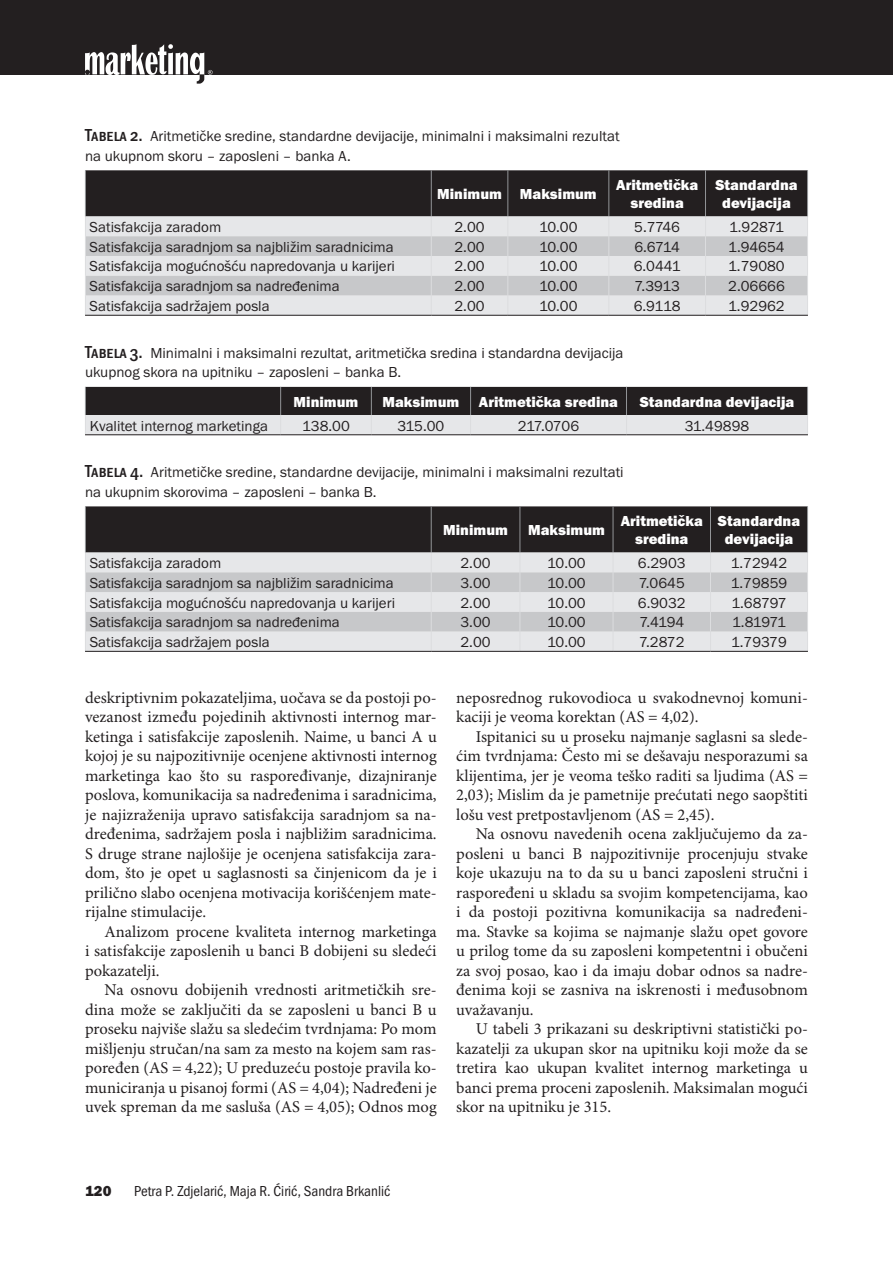
<style>
.page{position:relative;width:893px;height:1263px;background:#fff}
.page>*{position:absolute;margin:0;border:0;box-sizing:border-box;transform-origin:0 0}
.t1{font:16.5px/19.5px "Minion Pro";color:#231f20;text-align:justify}
.t2{font:15px/19.5px "Franklin Got Itc TEE";color:#231f20}
.t3{font:15px/18px "Franklin Got Itc TEE Heav";color:#fff;text-align:center}
.t4{font:condensed 15px "Franklin Got Itc TEE";color:#231f20}
.t5{font:15px "Franklin Got Itc TEE Heav";color:#231f20}
.s1{font-family:"Franklin Got SC Itc TEE";font-weight:500;font-stretch:condensed;font-size:18px}
</style>
<div class="page">
<div style="left:0;top:0;width:893px;height:74px;background:#231f20"></div>
<svg style="left:85px;top:44px;width:128px;height:40px"></svg>
<svg style="left:85px;top:170px;width:723px;height:145px;background:#9f9fa1"></svg>
<hr style="left:85px;top:315px;width:346px;height:1px;background:#231f20">
<hr style="left:431px;top:315px;width:77px;height:1px;background:#231f20">
<hr style="left:508px;top:315px;width:101px;height:1px;background:#231f20">
<hr style="left:609px;top:315px;width:96px;height:1px;background:#231f20">
<hr style="left:705px;top:315px;width:103px;height:1px;background:#231f20">
<svg style="left:85px;top:387px;width:723px;height:47px;background:#727071"></svg>
<hr style="left:85px;top:434px;width:196px;height:1px;background:#231f20">
<hr style="left:281px;top:434px;width:90px;height:1px;background:#231f20">
<hr style="left:371px;top:434px;width:100px;height:1px;background:#231f20">
<hr style="left:471px;top:434px;width:155px;height:1px;background:#231f20">
<hr style="left:626px;top:434px;width:182px;height:1px;background:#231f20">
<svg style="left:85px;top:506px;width:723px;height:145px;background:#a09fa1"></svg>
<hr style="left:85px;top:651px;width:346px;height:1px;background:#231f20">
<hr style="left:431px;top:651px;width:89px;height:1px;background:#231f20">
<hr style="left:520px;top:651px;width:93px;height:1px;background:#231f20">
<hr style="left:613px;top:651px;width:97px;height:1px;background:#231f20">
<hr style="left:710px;top:651px;width:98px;height:1px;background:#231f20">
<p class="t2" style="left:85px;top:127px;width:536px"><span class="s1">Tabela 2.</span> Aritmetičke sredine, standardne devijacije, minimalni i maksimalni rezultat na ukupnom skoru – zaposleni – banka A.</p>
<p class="t3" style="left:437px;top:185px;width:161px">Minimum Maksimum</p>
<p class="t3" style="left:616px;top:176px;width:84px">Aritmetička sredina</p>
<p class="t3" style="left:715px;top:176px;width:84px">Standardna devijacija</p>
<p class="t2" style="left:90px;top:217px;width:133px">Satisfakcija zaradom</p>
<p class="t2" style="left:454px;top:217px;width:32px">2.00</p>
<p class="t2" style="left:539px;top:217px;width:40px">10.00</p>
<p class="t2" style="left:634px;top:217px;width:47px">5.7746</p>
<p class="t2" style="left:729px;top:217px;width:56px">1.92871</p>
<p class="t2" style="left:90px;top:237px;width:306px">Satisfakcija saradnjom sa najbližim saradnicima</p>
<p class="t2" style="left:454px;top:237px;width:32px">2.00</p>
<p class="t2" style="left:539px;top:237px;width:40px">10.00</p>
<p class="t2" style="left:634px;top:237px;width:47px">6.6714</p>
<p class="t2" style="left:728px;top:237px;width:58px">1.94654</p>
<p class="t2" style="left:90px;top:257px;width:307px">Satisfakcija mogućnošću napredovanja u karijeri</p>
<p class="t2" style="left:454px;top:257px;width:32px">2.00</p>
<p class="t2" style="left:539px;top:257px;width:40px">10.00</p>
<p class="t2" style="left:634px;top:257px;width:48px">6.0441</p>
<p class="t2" style="left:728px;top:257px;width:58px">1.79080</p>
<p class="t2" style="left:90px;top:277px;width:252px">Satisfakcija saradnjom sa nadređenima</p>
<p class="t2" style="left:454px;top:277px;width:32px">2.00</p>
<p class="t2" style="left:539px;top:277px;width:40px">10.00</p>
<p class="t2" style="left:634px;top:277px;width:47px">7.3913</p>
<p class="t2" style="left:728px;top:277px;width:58px">2.06666</p>
<p class="t2" style="left:90px;top:296px;width:182px">Satisfakcija sadržajem posla</p>
<p class="t2" style="left:454px;top:296px;width:32px">2.00</p>
<p class="t2" style="left:539px;top:296px;width:40px">10.00</p>
<p class="t2" style="left:634px;top:296px;width:48px">6.9118</p>
<p class="t2" style="left:728px;top:296px;width:58px">1.92962</p>
<p class="t2" style="left:85px;top:343px;width:540px"><span class="s1">Tabela 3.</span> Minimalni i maksimalni rezultat, aritmetička sredina i standardna devijacija ukupnog skora na upitniku – zaposleni – banka B.</p>
<p class="t3" style="left:294px;top:393px;width:66px">Minimum</p>
<p class="t3" style="left:383px;top:393px;width:78px">Maksimum</p>
<p class="t3" style="left:479px;top:393px;width:141px">Aritmetička sredina</p>
<p class="t3" style="left:640px;top:393px;width:156px">Standardna devijacija</p>
<p class="t2" style="left:90px;top:416px;width:180px">Kvalitet internog marketinga</p>
<p class="t2" style="left:302px;top:416px;width:49px">138.00</p>
<p class="t2" style="left:397px;top:416px;width:48px">315.00</p>
<p class="t2" style="left:518px;top:416px;width:63px">217.0706</p>
<p class="t2" style="left:685px;top:416px;width:66px">31.49898</p>
<p class="t2" style="left:85px;top:463px;width:540px"><span class="s1">Tabela 4.</span> Aritmetičke sredine, standardne devijacije, minimalni i maksimalni rezultati na ukupnim skorovima – zaposleni – banka B.</p>
<p class="t3" style="left:443px;top:521px;width:66px">Minimum</p>
<p class="t3" style="left:528px;top:521px;width:78px">Maksimum</p>
<p class="t3" style="left:621px;top:512px;width:84px">Aritmetička sredina</p>
<p class="t3" style="left:718px;top:512px;width:84px">Standardna devijacija</p>
<p class="t2" style="left:90px;top:553px;width:133px">Satisfakcija zaradom</p>
<p class="t2" style="left:460px;top:553px;width:32px">2.00</p>
<p class="t2" style="left:547px;top:553px;width:40px">10.00</p>
<p class="t2" style="left:638px;top:553px;width:49px">6.2903</p>
<p class="t2" style="left:731px;top:553px;width:58px">1.72942</p>
<p class="t2" style="left:90px;top:573px;width:306px">Satisfakcija saradnjom sa najbližim saradnicima</p>
<p class="t2" style="left:460px;top:573px;width:32px">3.00</p>
<p class="t2" style="left:547px;top:573px;width:40px">10.00</p>
<p class="t2" style="left:639px;top:573px;width:48px">7.0645</p>
<p class="t2" style="left:731px;top:573px;width:58px">1.79859</p>
<p class="t2" style="left:90px;top:593px;width:307px">Satisfakcija mogućnošću napredovanja u karijeri</p>
<p class="t2" style="left:460px;top:593px;width:32px">2.00</p>
<p class="t2" style="left:547px;top:593px;width:40px">10.00</p>
<p class="t2" style="left:638px;top:593px;width:49px">6.9032</p>
<p class="t2" style="left:731px;top:593px;width:56px">1.68797</p>
<p class="t2" style="left:90px;top:613px;width:252px">Satisfakcija saradnjom sa nadređenima</p>
<p class="t2" style="left:460px;top:613px;width:32px">3.00</p>
<p class="t2" style="left:547px;top:613px;width:40px">10.00</p>
<p class="t2" style="left:639px;top:613px;width:46px">7.4194</p>
<p class="t2" style="left:732px;top:613px;width:55px">1.81971</p>
<p class="t2" style="left:90px;top:632px;width:182px">Satisfakcija sadržajem posla</p>
<p class="t2" style="left:460px;top:632px;width:32px">2.00</p>
<p class="t2" style="left:547px;top:632px;width:40px">10.00</p>
<p class="t2" style="left:639px;top:632px;width:47px">7.2872</p>
<p class="t2" style="left:731px;top:632px;width:57px">1.79379</p>
<p class="t1" style="left:85px;top:688px;width:353px">deskriptivnim pokazateljima, uočava se da postoji po&shy;vezanost između pojedinih aktivnosti internog mar&shy;ketinga i satisfakcije zaposlenih. Naime, u banci A u kojoj je su najpozitivnije ocenjene aktivnosti internog marketinga kao što su raspoređivanje, dizajniranje poslova, komunikacija sa nadređenima i saradnicima, je najizraženija upravo satisfakcija saradnjom sa na&shy;dređenima, sadržajem posla i najbližim saradnicima.<br>S druge strane najlošije je ocenjena satisfakcija zara&shy;dom, što je opet u saglasnosti sa činjenicom da je i prilično slabo ocenjena motivacija korišćenjem mate&shy;rijalne stimulacije.</p>
<p class="t1" style="left:85px;top:922px;width:353px;text-indent:20px">Analizom procene kvaliteta internog marketinga i satisfakcije zaposlenih u banci B dobijeni su sledeći pokazatelji.</p>
<p class="t1" style="left:85px;top:981px;width:353px;text-indent:20px">Na osnovu dobijenih vrednosti aritmetičkih sre&shy;dina može se zaključiti da se zaposleni u banci B u proseku najviše slažu sa sledećim tvrdnjama: Po mom mišljenju stručan/na sam za mesto na kojem sam ras&shy;poređen (AS = 4,22); U preduzeću postoje pravila ko&shy;municiranja u pisanoj formi (AS = 4,04); Nadređeni je uvek spreman da me sasluša (AS = 4,05); Odnos mog</p>
<p class="t1" style="left:456px;top:688px;width:353px">neposrednog rukovodioca u svakodnevnoj komuni&shy;kaciji je veoma korektan (AS = 4,02).</p>
<p class="t1" style="left:456px;top:727px;width:353px;text-indent:20px">Ispitanici su u proseku najmanje saglasni sa slede&shy;ćim tvrdnjama: Često mi se dešavaju nesporazumi sa klijentima, jer je veoma teško raditi sa ljudima (AS = 2,03); Mislim da je pametnije prećutati nego saopštiti lošu vest pretpostavljenom (AS = 2,45).</p>
<p class="t1" style="left:456px;top:825px;width:353px;text-indent:20px">Na osnovu navedenih ocena zaključujemo da za&shy;posleni u banci B najpozitivnije procenjuju stvake koje ukazuju na to da su u banci zaposleni stručni i raspoređeni u skladu sa svojim kompetencijama, kao i da postoji pozitivna komunikacija sa nadređeni&shy;ma. Stavke sa kojima se najmanje slažu opet govore u prilog tome da su zaposleni kompetentni i obučeni za svoj posao, kao i da imaju dobar odnos sa nadre&shy;đenima koji se zasniva na iskrenosti i međusobnom uvažavanju.</p>
<p class="t1" style="left:456px;top:1020px;width:353px;text-indent:20px">U tabeli 3 prikazani su deskriptivni statistički po&shy;kazatelji za ukupan skor na upitniku koji može da se tretira kao ukupan kvalitet internog marketinga u banci prema proceni zaposlenih. Maksimalan mogući skor na upitniku je 315.</p>
<p class="t5" style="left:85px;top:1182px;width:28px">120</p>
<p class="t4" style="left:134px;top:1183px;width:258px">Petra P. Zdjelarić, Maja R. Ćirić, Sandra Brkanlić</p>
</div>
